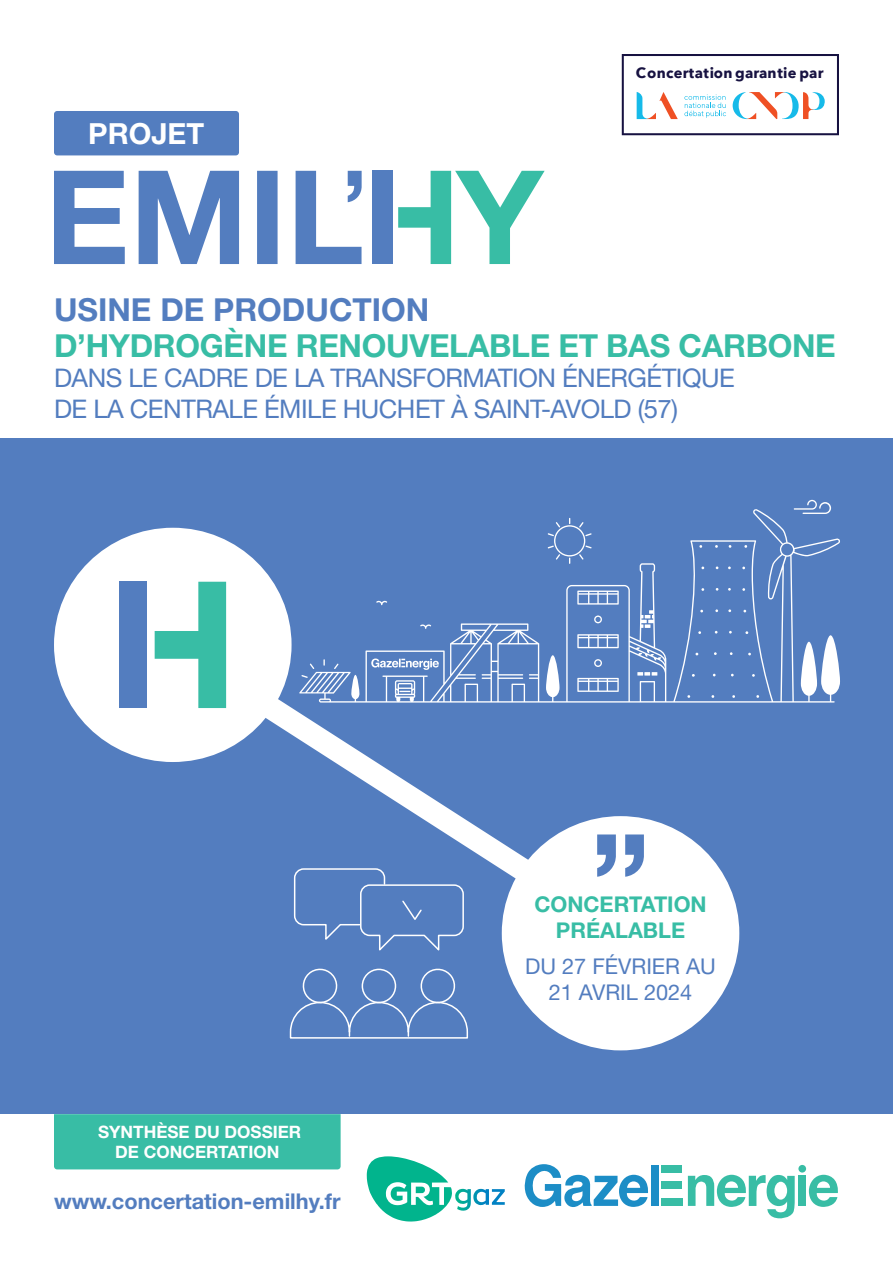
<style>
.page{position:relative;width:893px;height:1263px;background:#fff}
.page>*{position:absolute;margin:0;border:0;box-sizing:border-box;transform-origin:0 0}
.t1{font:700 31.65px "Helvetica Neue LT Std";letter-spacing:-.01em;color:#38bda5}
.t2{font:700 31.65px "Helvetica Neue LT Std";color:#537dbf}
.t3{font:700 29.1px "Helvetica Neue LT Std";color:#fff}
.t4{font:25.65px/30.8px "Helvetica Neue LT Std";letter-spacing:-.02em;color:#537dbf}
.t5{font:700 21.75px "Helvetica Neue LT Std";color:#537dbf}
.t6{font:21.75px/26.1px "Helvetica Neue LT Std";color:#537dbf;text-align:center}
.t7{font:700 21.75px/26.1px "Helvetica Neue LT Std";color:#38bda5;text-align:center}
.t8{font:700 17.1px/20.5px "Helvetica Neue LT Std";color:#fff;text-align:center}
.t9{font:700 14.7px "Avenir Next";letter-spacing:.02em;color:#171241}
</style>
<div class="page">
<div style="left:0;top:439px;width:893px;height:675px;background:#537dbf"></div>
<div style="left:661px;top:1165px;width:21px;height:7px;background:#38bda5"></div>
<div style="left:661px;top:1181px;width:20px;height:7px;background:#38bda5"></div>
<div style="left:661px;top:1198px;width:21px;height:8px;background:#38bda5"></div>
<div style="left:798px;top:1176px;width:8px;height:30px;background:#38bda5"></div>
<svg style="left:525px;top:1164px;width:123px;height:43px"></svg>
<svg style="left:809px;top:1175px;width:29px;height:32px"></svg>
<svg style="left:688px;top:1175px;width:107px;height:43px"></svg>
<div style="left:651px;top:1165px;width:7px;height:41px;background:#1c8dc6"></div>
<div style="left:798px;top:1165px;width:8px;height:7px;background:#38bda5;border-radius:50%"></div>
<svg style="left:367px;top:1156px;width:138px;height:65px"></svg>
<svg style="left:54px;top:171px;width:308px;height:93px"></svg>
<svg style="left:398px;top:171px;width:147px;height:93px"></svg>
<div style="left:372px;top:171px;width:21px;height:93px;background:#537dbf"></div>
<div style="left:54px;top:111px;width:185px;height:44px;background:#537dbf;border-radius:3px"></div>
<svg style="left:622px;top:54px;width:217px;height:81px"></svg>
<svg style="left:142px;top:699px;width:511px;height:265px"></svg>
<svg style="left:289px;top:968px;width:179px;height:71px"></svg>
<svg style="left:293px;top:867px;width:172px;height:86px"></svg>
<div style="left:502px;top:816px;width:237px;height:234px;background:#fff;border-radius:50%"></div>
<svg style="left:597px;top:834px;width:47px;height:43px"></svg>
<svg style="left:299px;top:500px;width:541px;height:202px"></svg>
<div style="left:54px;top:528px;width:238px;height:234px;background:#fff;border-radius:50%"></div>
<svg style="left:155px;top:582px;width:71px;height:126px"></svg>
<div style="left:119px;top:582px;width:28px;height:126px;background:#537dbf"></div>
<div style="left:54px;top:1114px;width:287px;height:55px;background:#38bda5"></div>
<p class="t3" style="left:88px;top:115px;width:117px">PROJET</p>
<p class="t9" style="left:636px;top:60px;width:189px">Concertation garantie par</p>
<p class="t2" style="left:54px;top:291px;width:377px">USINE DE PRODUCTION</p>
<p class="t1" style="left:54px;top:326px;width:783px">D’HYDROGÈNE RENOUVELABLE ET BAS CARBONE</p>
<p class="t4" style="left:54px;top:362px;width:682px">DANS LE CADRE DE LA TRANSFORMATION ÉNERGÉTIQUE<br>DE LA CENTRALE ÉMILE HUCHET À SAINT-AVOLD (57)</p>
<p class="t8" style="left:98px;top:1121px;width:205px">SYNTHÈSE DU DOSSIER<br>DE CONCERTATION</p>
<p class="t5" style="left:54px;top:1188px;width:288px">www.concertation-emilhy.fr</p>
<p class="t7" style="left:534px;top:891px;width:174px">CONCERTATION<br>PRÉALABLE</p>
<p class="t6" style="left:525px;top:953px;width:192px">DU 27 FÉVRIER AU<br>21 AVRIL 2024</p>
</div>
